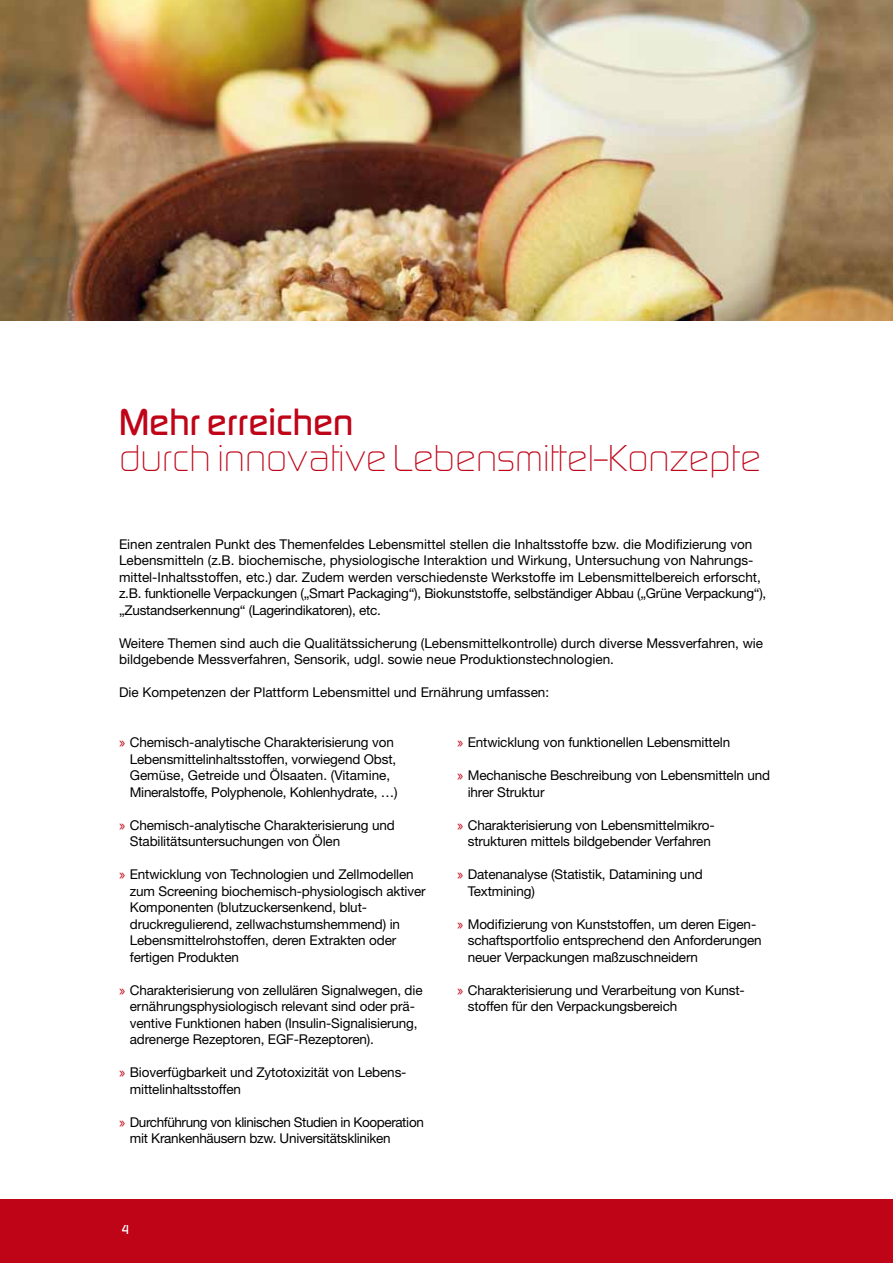
<style>
.page{position:relative;width:893px;height:1263px;background:#fff}
.page>*{position:absolute;margin:0;border:0;box-sizing:border-box;transform-origin:0 0}
.t1{font:300 39px "Digital Sans EF";letter-spacing:.01em;color:#c00418}
.t2{font:500 39px "Digital Sans EF";color:#c00418}
.t3{font:13.5px/16.5px "Helvetica Neue LT Std";letter-spacing:-.01em;color:#000}
.t4{font:500 13.5px "Digital Sans EF";color:#fff}
.s1{font-family:"Digital Sans EF";font-weight:500;color:#c00418}
</style>
<div class="page">
<div style="left:0;top:1199px;width:893px;height:64px;background:#c00418"></div>
<img style="left:0;top:0;width:893px;height:321px">
<h1 class="t2" style="left:119px;top:398px;width:236px">Mehr erreichen</h1>
<h1 class="t1" style="left:119px;top:435px;width:643px">durch innovative Lebensmittel-Konzepte</h1>
<p class="t3" style="left:119px;top:536px;width:649px">Einen zentralen Punkt des Themenfeldes Lebensmittel stellen die Inhaltsstoffe bzw. die Modifizierung von Lebensmitteln (z.B. biochemische, physiologische Interaktion und Wirkung, Untersuchung von Nahrungs&shy;mittel-Inhaltsstoffen, etc.) dar. Zudem werden verschiedenste Werkstoffe im Lebensmittelbereich erforscht, z.B. funktionelle Verpackungen („Smart Packaging“), Biokunststoffe, selbständiger Abbau („Grüne Verpackung“), „Zustandserkennung“ (Lagerindikatoren), etc.</p>
<p class="t3" style="left:119px;top:635px;width:646px">Weitere Themen sind auch die Qualitätssicherung (Lebensmittelkontrolle) durch diverse Messverfahren, wie bildgebende Messverfahren, Sensorik, udgl. sowie neue Produktionstechnologien.</p>
<p class="t3" style="left:119px;top:684px;width:432px">Die Kompetenzen der Plattform Lebensmittel und Ernährung umfassen:</p>
<p class="t3" style="left:130px;top:734px;width:269px;text-indent:-11px"><span class="s1">»</span> Chemisch-analytische Charakterisierung von Lebensmittelinhaltsstoffen, vorwiegend Obst, Gemüse, Getreide und Ölsaaten. (Vitamine, Mineralstoffe, Polyphenole, Kohlenhydrate, …)</p>
<p class="t3" style="left:130px;top:816px;width:267px;text-indent:-11px"><span class="s1">»</span> Chemisch-analytische Charakterisierung und<br>Stabilitätsuntersuchungen von Ölen</p>
<p class="t3" style="left:130px;top:866px;width:297px;text-indent:-11px"><span class="s1">»</span> Entwicklung von Technologien und Zellmodellen zum Screening biochemisch-physiologisch aktiver Komponenten (blutzuckersenkend, blut&shy;druckregulierend, zellwachstumshemmend) in Lebensmittelrohstoffen, deren Extrakten oder fertigen Produkten</p>
<p class="t3" style="left:130px;top:981px;width:294px;text-indent:-11px"><span class="s1">»</span> Charakterisierung von zellulären Signalwegen, die ernährungsphysiologisch relevant sind oder prä&shy;ventive Funktionen haben (Insulin-Signalisierung, adrenerge Rezeptoren, EGF-Rezeptoren).</p>
<p class="t3" style="left:130px;top:1064px;width:278px;text-indent:-11px"><span class="s1">»</span> Bioverfügbarkeit und Zytotoxizität von Lebens&shy;mittelinhaltsstoffen</p>
<p class="t3" style="left:130px;top:1113px;width:296px;text-indent:-11px"><span class="s1">»</span> Durchführung von klinischen Studien in Kooperation mit Krankenhäusern bzw. Universitätskliniken</p>
<p class="t3" style="left:457px;top:734px;width:275px"><span class="s1">»</span> Entwicklung von funktionellen Lebensmitteln</p>
<p class="t3" style="left:468px;top:767px;width:304px;text-indent:-11px"><span class="s1">»</span> Mechanische Beschreibung von Lebensmitteln und ihrer Struktur</p>
<p class="t3" style="left:457px;top:816px;width:259px;text-align:center"><span class="s1">»</span> Charakterisierung von Lebensmittelmikro&shy;strukturen mittels bildgebender Verfahren</p>
<p class="t3" style="left:468px;top:866px;width:236px;text-indent:-11px"><span class="s1">»</span> Datenanalyse (Statistik, Datamining und<br>Textmining)</p>
<p class="t3" style="left:468px;top:915px;width:295px;text-indent:-11px"><span class="s1">»</span> Modifizierung von Kunststoffen, um deren Eigen&shy;schaftsportfolio entsprechend den Anforderungen neuer Verpackungen maßzuschneidern</p>
<p class="t3" style="left:468px;top:981px;width:279px;text-indent:-11px"><span class="s1">»</span> Charakterisierung und Verarbeitung von Kunst&shy;stoffen für den Verpackungsbereich</p>
<p class="t4" style="left:122px;top:1221px;width:9px">4</p>
</div>
